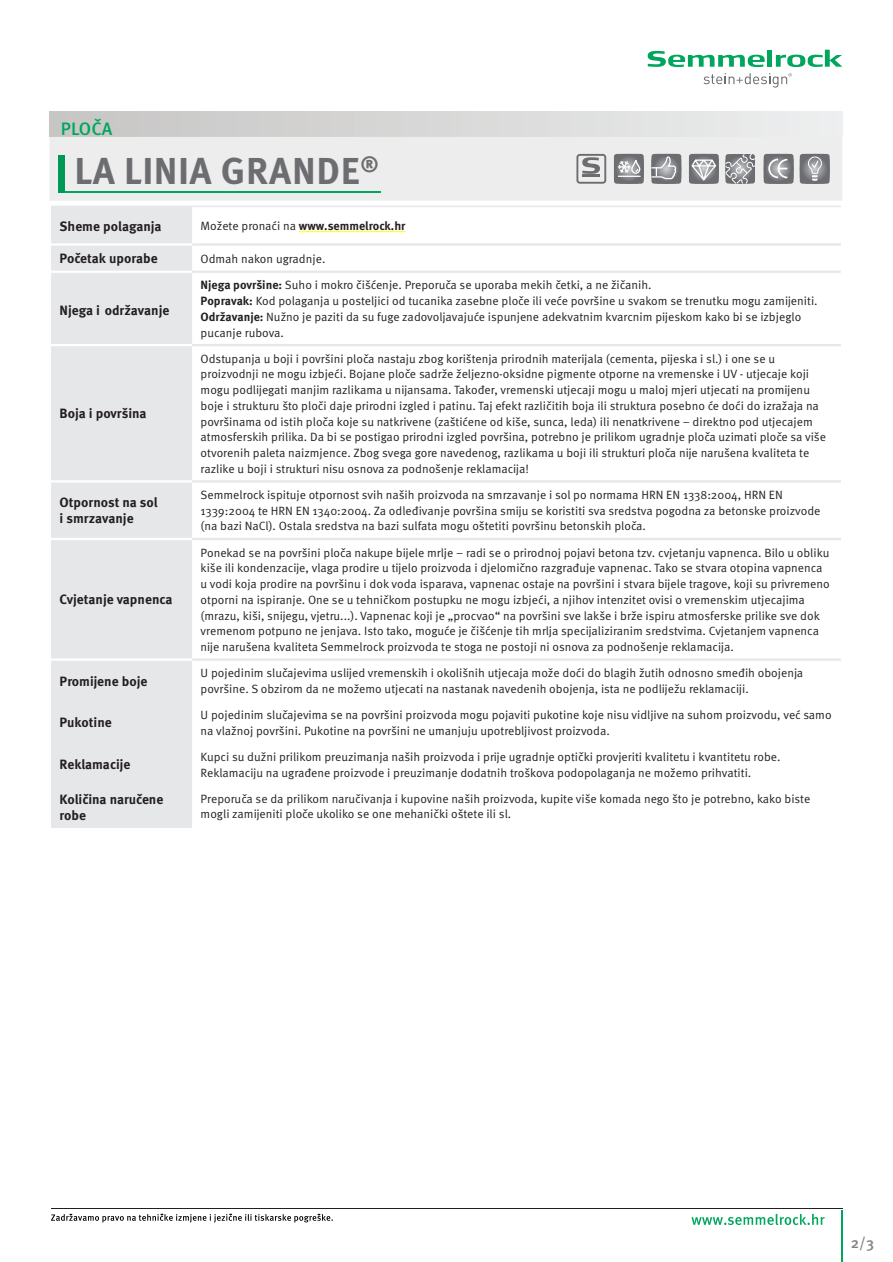
<style>
.page{position:relative;width:893px;height:1262px;background:#fff}
.page>*{position:absolute;margin:0;border:0;box-sizing:border-box;transform-origin:0 0}
.t1{font:700 37.5px "Meta Pro";letter-spacing:.015em;color:#6c6d70}
.t2{font:500 18px "Meta Pro";color:#00a65d}
.t3{font:500 15px "Meta Pro";color:#808285}
.t4{font:700 13.5px/15.8px "Meta Pro";color:#231f20}
.t5{font:12px/15.8px "Meta Pro";color:#231f20}
.t6{font:700 12px "Meta Pro";color:#231f20}
.s1{font-weight:400}
.s2{font-weight:700}
</style>
<div class="page">
<hr style="left:51px;top:1207px;width:791px;height:1px;background:#231f20">
<svg style="left:691px;top:1213px;width:133px;height:12px"></svg>
<hr style="left:841px;top:1210px;width:1px;height:52px;background:#00a65d">
<svg style="left:51px;top:1213px;width:282px;height:9px"></svg>
<div style="left:49px;top:111px;width:793px;height:26px;background:linear-gradient(to right,#c5c5c3,#edeeee)"></div>
<div style="left:50px;top:137px;width:792px;height:64px;background:#ededed"></div>
<hr style="left:58px;top:191px;width:322px;height:2px;background:#00a65d">
<div style="left:58px;top:155px;width:7px;height:37px;background:#009856"></div>
<svg style="left:647px;top:51px;width:117px;height:16px"></svg>
<div style="left:767px;top:50px;width:5px;height:17px;background:#00a65d"></div>
<svg style="left:775px;top:50px;width:67px;height:17px"></svg>
<svg style="left:703px;top:73px;width:89px;height:15px"></svg>
<div style="left:51px;top:207px;width:141px;height:621px;background:#e6e7e9"></div>
<hr style="left:51px;top:243px;width:141px;height:3px;background:#fff">
<hr style="left:51px;top:270px;width:141px;height:3px;background:#fff">
<hr style="left:51px;top:344px;width:141px;height:2px;background:#fff">
<hr style="left:51px;top:480px;width:141px;height:2px;background:#fff">
<hr style="left:51px;top:538px;width:141px;height:2px;background:#fff">
<hr style="left:192px;top:243px;width:648px;height:3px;background:#e6e7e9">
<hr style="left:192px;top:270px;width:648px;height:3px;background:#e6e7e9">
<hr style="left:192px;top:344px;width:648px;height:2px;background:#e6e7e9">
<hr style="left:192px;top:480px;width:648px;height:2px;background:#e6e7e9">
<hr style="left:192px;top:538px;width:648px;height:2px;background:#e6e7e9">
<hr style="left:51px;top:206px;width:141px;height:1px;background:#e6e7e9">
<hr style="left:192px;top:206px;width:648px;height:1px;background:#e6e7e9">
<hr style="left:192px;top:658px;width:648px;height:2px;background:#e6e7e9">
<hr style="left:51px;top:658px;width:141px;height:2px;background:#fff">
<hr style="left:299px;top:231px;width:106px;height:1px;background:#ff0">
<div style="left:651px;top:154px;width:30px;height:30px;background:#6c6d70;border-radius:3px"></div>
<div style="left:653px;top:156px;width:26px;height:25px;background:#727477;border-radius:50%"></div>
<div style="left:654px;top:157px;width:24px;height:24px;background:#76787b;border-radius:50%"></div>
<div style="left:655px;top:158px;width:22px;height:21px;background:#808285;border-radius:50%"></div>
<svg style="left:650px;top:156px;width:26px;height:24px"></svg>
<svg style="left:576px;top:154px;width:30px;height:30px"></svg>
<div style="left:689px;top:154px;width:29px;height:30px;background:#6c6d70;border-radius:3px"></div>
<div style="left:691px;top:156px;width:25px;height:25px;background:#727477;border-radius:50%"></div>
<div style="left:692px;top:157px;width:23px;height:23px;background:#7c7e81;border-radius:50%"></div>
<svg style="left:691px;top:159px;width:25px;height:22px"></svg>
<div style="left:614px;top:154px;width:29px;height:30px;background:#6c6d70;border-radius:3px"></div>
<div style="left:616px;top:156px;width:25px;height:25px;background:#727477;border-radius:50%"></div>
<div style="left:617px;top:157px;width:23px;height:24px;background:#76787b;border-radius:50%"></div>
<div style="left:617px;top:157px;width:23px;height:23px;background:#7c7e81;border-radius:50%"></div>
<div style="left:618px;top:158px;width:21px;height:21px;background:#808285;border-radius:50%"></div>
<div style="left:619px;top:159px;width:19px;height:20px;background:#848689;border-radius:50%"></div>
<svg style="left:618px;top:160px;width:23px;height:17px"></svg>
<svg style="left:763px;top:154px;width:30px;height:30px"></svg>
<div style="left:763px;top:154px;width:30px;height:30px;background:#6c6d70;border-radius:6px"></div>
<div style="left:766px;top:156px;width:25px;height:25px;background:#727477;border-radius:50%"></div>
<div style="left:766px;top:157px;width:24px;height:24px;background:#76787b;border-radius:50%"></div>
<div style="left:767px;top:157px;width:23px;height:23px;background:#7c7e81;border-radius:50%"></div>
<svg style="left:768px;top:158px;width:20px;height:21px"></svg>
<svg style="left:799px;top:154px;width:30px;height:30px"></svg>
<div style="left:799px;top:154px;width:30px;height:30px;background:#6c6d70;border-radius:6px"></div>
<div style="left:802px;top:156px;width:25px;height:25px;background:#727477;border-radius:50%"></div>
<div style="left:802px;top:157px;width:24px;height:24px;background:#76787b;border-radius:50%"></div>
<div style="left:803px;top:157px;width:23px;height:23px;background:#7c7e81;border-radius:50%"></div>
<div style="left:804px;top:158px;width:21px;height:21px;background:#808285;border-radius:50%"></div>
<div style="left:804px;top:159px;width:20px;height:20px;background:#848689;border-radius:50%"></div>
<div style="left:805px;top:159px;width:19px;height:19px;background:#8a8c8f;border-radius:50%"></div>
<div style="left:806px;top:160px;width:17px;height:17px;background:#8f9194;border-radius:50%"></div>
<div style="left:806px;top:161px;width:16px;height:16px;background:#939598;border-radius:50%"></div>
<svg style="left:808px;top:156px;width:14px;height:25px"></svg>
<svg style="left:724px;top:140px;width:32px;height:55px;background:#c1c2c3"></svg>
<h2 class="t2" style="left:61px;top:121px;width:53px">PLOČA</h2>
<h1 class="t1" style="left:74px;top:156px;width:306px">LA LINIA GRANDE<sup>®</sup></h1>
<p class="t4" style="left:60px;top:219px;width:104px">Sheme polaganja</p>
<p class="t6" style="left:201px;top:221px;width:206px"><span class="s1">Možete pronaći na</span> www.semmelrock.hr</p>
<p class="t4" style="left:60px;top:252px;width:100px">Početak uporabe</p>
<p class="t5" style="left:201px;top:252px;width:126px">Odmah nakon ugradnje.</p>
<p class="t4" style="left:60px;top:304px;width:111px">Njega i održavanje</p>
<p class="t5" style="left:201px;top:278px;width:618px"><span class="s2">Njega površine:</span> Suho i mokro čišćenje. Preporuča se uporaba mekih četki, a ne žičanih.<br><span class="s2">Popravak:</span> Kod polaganja u posteljici od tucanika zasebne ploče ili veće površine u svakom se trenutku mogu zamĳeniti.<br><span class="s2">Održavanje:</span> Nužno je paziti da su fuge zadovoljavajuće ispunjene adekvatnim kvarcnim pĳeskom kako bi se izbjeglo pucanje rubova.</p>
<p class="t4" style="left:60px;top:407px;width:89px">Boja i površina</p>
<p class="t5" style="left:201px;top:352px;width:626px">Odstupanja u boji i površini ploča nastaju zbog korištenja prirodnih materĳala (cementa, pĳeska i sl.) i one se u proizvodnji ne mogu izbjeći. Bojane ploče sadrže željezno-oksidne pigmente otporne na vremenske i UV - utjecaje koji mogu podlĳegati manjim razlikama u nĳansama. Također, vremenski utjecaji mogu u maloj mjeri utjecati na promĳenu boje i strukturu što ploči daje prirodni izgled i patinu. Taj efekt različitih boja ili struktura posebno će doći do izražaja na površinama od istih ploča koje su natkrivene (zaštićene od kiše, sunca, leda) ili nenatkrivene – direktno pod utjecajem atmosferskih prilika. Da bi se postigao prirodni izgled površina, potrebno je prilikom ugradnje ploča uzimati ploče sa više otvorenih paleta naizmjence. Zbog svega gore navedenog, razlikama u boji ili strukturi ploča nĳe narušena kvaliteta te razlike u boji i strukturi nisu osnova za podnošenje reklamacĳa!</p>
<p class="t4" style="left:60px;top:496px;width:100px">Otpornost na sol i smrzavanje</p>
<p class="t5" style="left:201px;top:488px;width:621px">Semmelrock ispituje otpornost svih naših proizvoda na smrzavanje i sol po normama HRN EN 1338:2004, HRN EN<br>1339:2004 te HRN EN 1340:2004. Za odleđivanje površina smĳu se koristiti sva sredstva pogodna za betonske proizvode (na bazi NaCl). Ostala sredstva na bazi sulfata mogu oštetiti površinu betonskih ploča.</p>
<p class="t4" style="left:60px;top:593px;width:115px">Cvjetanje vapnenca</p>
<p class="t5" style="left:201px;top:545px;width:630px">Ponekad se na površini ploča nakupe bĳele mrlje – radi se o prirodnoj pojavi betona tzv. cvjetanju vapnenca. Bilo u obliku kiše ili kondenzacĳe, vlaga prodire u tĳelo proizvoda i djelomično razgrađuje vapnenac. Tako se stvara otopina vapnenca u vodi koja prodire na površinu i dok voda isparava, vapnenac ostaje na površini i stvara bĳele tragove, koji su privremeno otporni na ispiranje. One se u tehničkom postupku ne mogu izbjeći, a njihov intenzitet ovisi o vremenskim utjecajima (mrazu, kiši, snĳegu, vjetru...). Vapnenac koji je „procvao“ na površini sve lakše i brže ispiru atmosferske prilike sve dok vremenom potpuno ne jenjava. Isto tako, moguće je čišćenje tih mrlja specĳaliziranim sredstvima. Cvjetanjem vapnenca nĳe narušena kvaliteta Semmelrock proizvoda te stoga ne postoji ni osnova za podnošenje reklamacĳa.</p>
<p class="t4" style="left:60px;top:674px;width:89px">Promĳene boje</p>
<p class="t5" style="left:201px;top:666px;width:604px">U pojedinim slučajevima uslĳed vremenskih i okolišnih utjecaja može doći do blagih žutih odnosno smeđih obojenja površine. S obzirom da ne možemo utjecati na nastanak navedenih obojenja, ista ne podlĳežu reklamacĳi.</p>
<p class="t4" style="left:60px;top:716px;width:54px">Pukotine</p>
<p class="t5" style="left:201px;top:708px;width:632px">U pojedinim slučajevima se na površini proizvoda mogu pojaviti pukotine koje nisu vidljive na suhom proizvodu, već samo na vlažnoj površini. Pukotine na površini ne umanjuju upotrebljivost proizvoda.</p>
<p class="t4" style="left:60px;top:758px;width:72px">Reklamacĳe</p>
<p class="t5" style="left:201px;top:750px;width:581px">Kupci su dužni prilikom preuzimanja naših proizvoda i prĳe ugradnje optički provjeriti kvalitetu i kvantitetu robe.<br>Reklamacĳu na ugrađene proizvode i preuzimanje dodatnih troškova podopolaganja ne možemo prihvatiti.</p>
<p class="t4" style="left:60px;top:792px;width:105px">Količina naručene robe</p>
<p class="t5" style="left:201px;top:791px;width:611px">Preporuča se da prilikom naručivanja i kupovine naših proizvoda, kupite više komada nego što je potrebno, kako biste mogli zamĳeniti ploče ukoliko se one mehanički oštete ili sl.</p>
<p class="t3" style="left:850px;top:1236px;width:25px">2/3</p>
</div>
